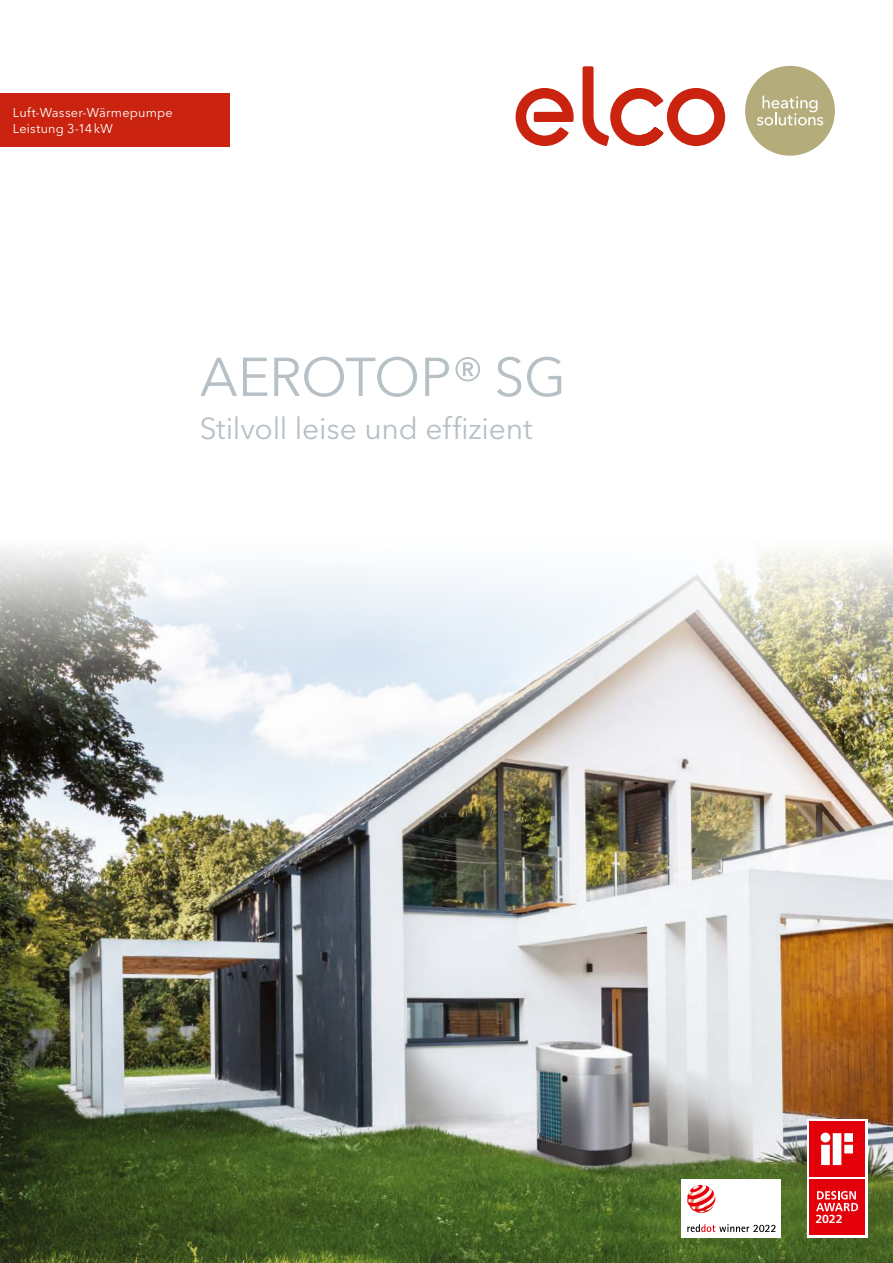
<style>
.page{position:relative;width:893px;height:1263px;background:#fff}
.page>*{position:absolute;margin:0;border:0;box-sizing:border-box;transform-origin:0 0}
.t1{font:54px "Avenir Next LT Pro";letter-spacing:-.01em;color:#b6c0c5}
.t2{font:30px "Avenir Next LT Pro";letter-spacing:-.01em;color:#b6c0c5}
.t3{font:12.75px/16.5px "Avenir Next LT Pro";letter-spacing:.015em;color:#fff}
.t4{font:700 11.55px "Frutiger Neue LT Pro";color:#fff}
</style>
<div class="page">
<div style="left:745px;top:66px;width:90px;height:90px;background:#b4ac7b;border-radius:50%"></div>
<svg style="left:757px;top:96px;width:66px;height:29px"></svg>
<svg style="left:516px;top:66px;width:209px;height:80px"></svg>
<div style="left:0;top:94px;width:230px;height:53px;background:#ca230f"></div>
<img style="left:0;top:731px;width:893px;height:532px">
<div style="left:807px;top:1119px;width:60px;height:118px;background:linear-gradient(to right,#fff,#fff)"></div>
<div style="left:809px;top:1121px;width:56px;height:55px;background:#e3000b"></div>
<div style="left:809px;top:1179px;width:56px;height:55px;background:#e3000b"></div>
<svg style="left:820px;top:1132px;width:33px;height:33px"></svg>
<svg style="left:816px;top:1191px;width:42px;height:20px"></svg>
<div style="left:682px;top:1179px;width:99px;height:58px;background:#fff"></div>
<svg style="left:687px;top:1185px;width:28px;height:28px"></svg>
<svg style="left:687px;top:1224px;width:88px;height:8px"></svg>
<img style="left:0;top:550px;width:893px;height:181px">
<p class="t3" style="left:13px;top:104px;width:161px">Luft-Wasser-Wärmepumpe<br>Leistung 3-14kW</p>
<h1 class="t1" style="left:200px;top:345px;width:368px">AEROTOP® SG</h1>
<h2 class="t2" style="left:200px;top:410px;width:334px">Stilvoll leise und effizient</h2>
<p class="t4" style="left:815px;top:1212px;width:29px">2022</p>
</div>
